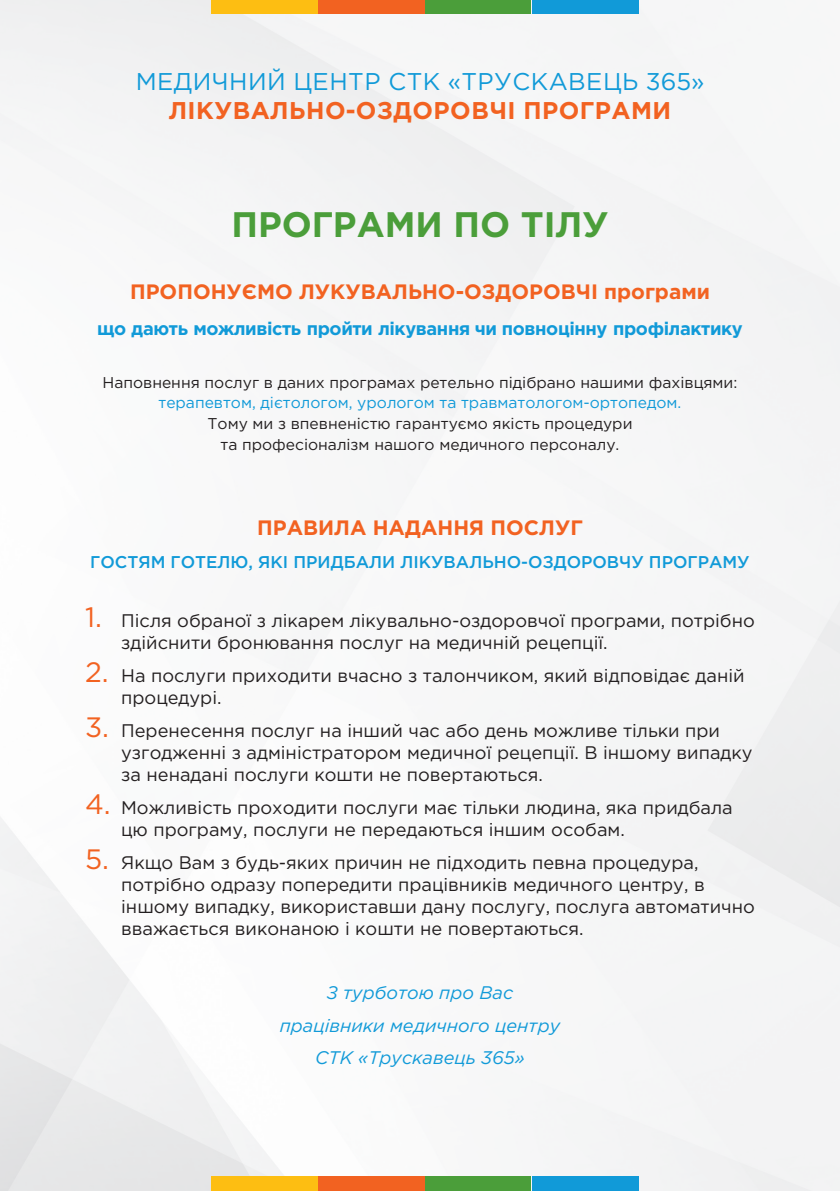
<style>
.page{position:relative;width:840px;height:1191px;background:#fff}
.page>*{position:absolute;margin:0;border:0;box-sizing:border-box;transform-origin:0 0}
.t1{font:700 35.4px "Gotham Pro";color:#4b9e3a}
.t2{font:24.2px "Gotham Pro";letter-spacing:.02em;color:#119ad8}
.t3{font:700 24.2px "Gotham Pro";letter-spacing:.02em;color:#f26221}
.t4{font:700 20.8px "Gotham Pro";color:#f26221}
.t5{font:18.2px/21.8px "Gotham Pro";color:#231f20}
.t6{font:italic 18.2px "Gotham Pro";color:#119ad8}
.t7{font:700 18.2px "Gotham Pro";letter-spacing:-.02em;color:#119ad8}
.t8{font:500 17px "Gotham Pro";color:#119ad8}
.t9{font:15.6px/20.8px "Gotham Pro";color:#231f20;text-align:center}
.s1{color:#119ad8}
.s2{font-size:28px;color:#f26221}
</style>
<div class="page">
<div style="left:0;top:0;width:839px;height:1191px;background:#f6f6f7"></div>
<div style="left:531px;top:0;width:107px;height:14px;background:#119ad8"></div>
<div style="left:424px;top:0;width:106px;height:14px;background:#4b9e3a"></div>
<div style="left:317px;top:0;width:107px;height:14px;background:#f26221"></div>
<div style="left:211px;top:0;width:107px;height:14px;background:#fdbe12"></div>
<div style="left:531px;top:1175px;width:107px;height:16px;background:#119ad8"></div>
<div style="left:424px;top:1175px;width:106px;height:16px;background:#4b9e3a"></div>
<div style="left:317px;top:1175px;width:107px;height:16px;background:#f26221"></div>
<div style="left:211px;top:1175px;width:107px;height:16px;background:#fdbe12"></div>
<h2 class="t2" style="left:136px;top:68px;width:570px">МЕДИЧНИЙ ЦЕНТР СТК «ТРУСКАВЕЦЬ 365»</h2>
<h2 class="t3" style="left:169px;top:97px;width:503px">ЛІКУВАЛЬНО-ОЗДОРОВЧІ ПРОГРАМИ</h2>
<p class="t1" style="left:231px;top:204px;width:378px">ПРОГРАМИ ПО ТІЛУ</p>
<p class="t4" style="left:130px;top:280px;width:581px">ПРОПОНУЄМО ЛУКУВАЛЬНО-ОЗДОРОВЧІ програми</p>
<p class="t7" style="left:97px;top:318px;width:647px">що дають можливість пройти лікування чи повноцінну профілактику</p>
<p class="t9" style="left:102px;top:372px;width:636px">Наповнення послуг в даних програмах ретельно підібрано нашими фахівцями: <span class="s1">терапевтом, дієтологом, урологом та травматологом-ортопедом.</span></p>
<p class="t9" style="left:207px;top:413px;width:426px">Тому ми з впевненістю гарантуємо якість процедури</p>
<p class="t9" style="left:220px;top:434px;width:400px">та професіоналізм нашого медичного персоналу.</p>
<p class="t4" style="left:257px;top:515px;width:327px">ПРАВИЛА НАДАННЯ ПОСЛУГ</p>
<p class="t8" style="left:90px;top:552px;width:660px">ГОСТЯМ ГОТЕЛЮ, ЯКІ ПРИДБАЛИ ЛІКУВАЛЬНО-ОЗДОРОВЧУ ПРОГРАМУ</p>
<p class="t5" style="left:121px;top:610px;width:634px;text-indent:-36px"><span class="s2">1.</span> Після обраної з лікарем лікувально-оздоровчої програми, потрібно здійснити бронювання послуг на медичній рецепції.</p>
<p class="t5" style="left:121px;top:665px;width:624px;text-indent:-36px"><span class="s2">2.</span> На послуги приходити вчасно з талончиком, який відповідає даній процедурі.</p>
<p class="t5" style="left:121px;top:720px;width:632px;text-indent:-36px"><span class="s2">3.</span> Перенесення послуг на інший час або день можливе тільки при узгодженні з адміністратором медичної рецепції. В іншому випадку за ненадані послуги кошти не повертаються.</p>
<p class="t5" style="left:121px;top:797px;width:612px;text-indent:-36px"><span class="s2">4.</span> Можливість проходити послуги має тільки людина, яка придбала цю програму, послуги не передаються іншим особам.</p>
<p class="t5" style="left:121px;top:852px;width:634px;text-indent:-36px"><span class="s2">5.</span> Якщо Вам з будь-яких причин не підходить певна процедура, потрібно одразу попередити працівників медичного центру, в іншому випадку, використавши дану послугу, послуга автоматично вважається виконаною і кошти не повертаються.</p>
<p class="t6" style="left:326px;top:982px;width:188px">З турботою про Вас</p>
<p class="t6" style="left:280px;top:1015px;width:281px">працівники медичного центру</p>
<p class="t6" style="left:315px;top:1047px;width:211px">СТК «Трускавець 365»</p>
</div>
